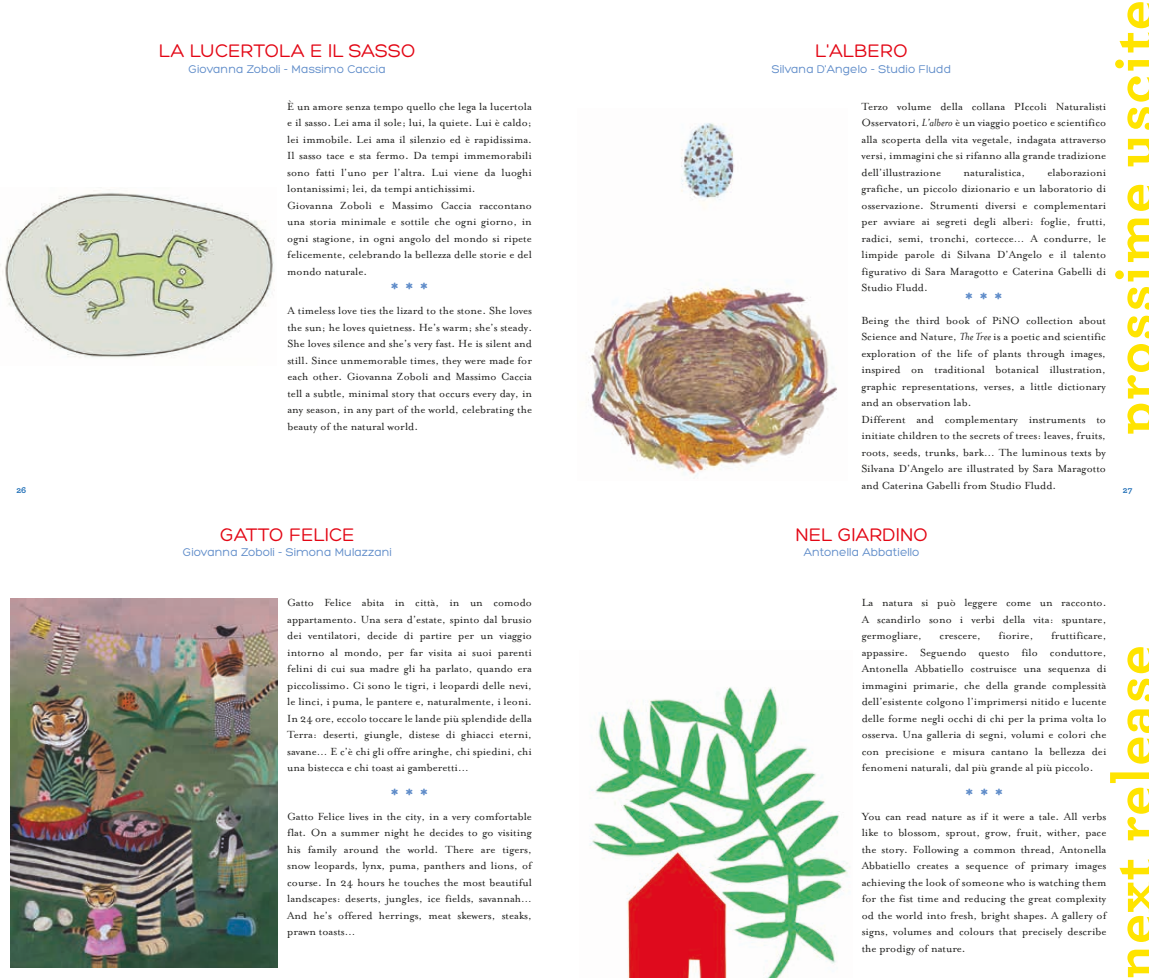
<style>
.page{position:relative;width:1149px;height:978px;background:#fff}
.page>*{position:absolute;margin:0;border:0;box-sizing:border-box;transform-origin:0 0}
.t1{font:700 60.6px "Archer";letter-spacing:.02em;color:#ffe400}
.t2{font:27px "Hero";color:#5f8cc9}
.t3{font:19.65px "Hero";color:#e30614}
.t4{font:12.15px "Hero";color:#5f8cc9}
.t5{font:12px/16.5px "Mrs Eaves Roman";color:#1d1d1b;text-align:justify}
.t6{font:700 9.15px "Archer";color:#2270b7}
.s1{font-family:"Mrs Eaves";font-style:italic}
</style>
<div class="page">
<img style="left:590px;top:687px;width:260px;height:291px">
<img style="left:0;top:189px;width:275px;height:169px">
<img style="left:11px;top:599px;width:266px;height:368px">
<img style="left:588px;top:123px;width:249px;height:353px">
<h1 class="t1" style="left:1086px;top:435px;width:436px;rotate:-90deg">prossime uscite</h1>
<h3 class="t3" style="left:159px;top:41px;width:258px">LA LUCERTOLA E IL SASSO</h3>
<p class="t4" style="left:188px;top:63px;width:199px">Giovanna Zoboli - Massimo Caccia</p>
<h3 class="t3" style="left:815px;top:41px;width:94px">L'ALBERO</h3>
<p class="t4" style="left:771px;top:63px;width:181px">Silvana D'Angelo - Studio Fludd</p>
<p class="t5" style="left:861px;top:98px;width:246px">Terzo volume della collana PIccoli Naturalisti Osservatori, <span class="s1">L’albero</span> è un viaggio poetico e scientifico alla scoperta della vita vegetale, indagata attraverso versi, immagini che si rifanno alla grande tradizione dell’illustrazione</p>
<p class="t5" style="left:287px;top:98px;width:246px;text-align:left">È un amore senza tempo quello che lega la lucertola e il sasso. Lei ama il sole; lui, la quiete. Lui è caldo; lei immobile. Lei ama il silenzio ed è rapidissima.<br>Il sasso tace e sta fermo. Da tempi immemorabili sono fatti l’uno per l’altra. Lui viene da luoghi lontanissimi; lei, da tempi antichissimi.<br>Giovanna Zoboli e Massimo Caccia raccontano una storia minimale e sottile che ogni giorno, in ogni stagione, in ogni angolo del mondo si ripete felicemente, celebrando la bellezza delle storie e del mondo naturale.</p>
<p class="t5" style="left:287px;top:303px;width:246px">A timeless love ties the lizard to the stone. She loves the sun; he loves quietness. He’s warm; she’s steady.<br>She loves silence and she’s very fast. He is silent and still. Since unmemorable times, they were made for each other. Giovanna Zoboli and Massimo Caccia tell a subtle, minimal story that occurs every day, in any season, in any part of the world, celebrating the beauty of the natural world.</p>
<p class="t5" style="left:861px;top:164px;width:246px;text-indent:186px">elaborazioni grafiche, un piccolo dizionario e un laboratorio di osservazione. Strumenti diversi e complementari per avviare ai segreti degli alberi: foglie, frutti, radici, semi, tronchi, cortecce… A condurre, le limpide parole di Silvana D’Angelo e il talento figurativo di Sara Maragotto e Caterina Gabelli di Studio Fludd.</p>
<p class="t5" style="left:861px;top:312px;width:246px;text-align:left">Being the third book of PiNO collection about Science and Nature, <span class="s1">The Tree</span> is a poetic and scientific exploration of the life of plants through images, inspired on traditional botanical illustration, graphic representations, verses, a little dictionary and an observation lab.<br>Different and complementary instruments to initiate children to the secrets of trees: leaves, fruits, roots, seeds, trunks, bark… The luminous texts by Silvana D’Angelo are illustrated by Sara Maragotto and Caterina Gabelli from Studio Fludd.</p>
<p class="t5" style="left:963px;top:164px;width:63px">naturalistica,</p>
<h2 class="t2" style="left:391px;top:277px;width:39px">***</h2>
<h2 class="t2" style="left:965px;top:288px;width:39px">***</h2>
<p class="t6" style="left:16px;top:482px;width:11px">26</p>
<p class="t6" style="left:1122px;top:482px;width:11px">27</p>
<h3 class="t3" style="left:795px;top:524px;width:134px">NEL GIARDINO</h3>
<p class="t4" style="left:803px;top:546px;width:117px">Antonella Abbatiello</p>
<h3 class="t3" style="left:220px;top:524px;width:136px">GATTO FELICE</h3>
<p class="t4" style="left:183px;top:546px;width:210px">Giovanna Zoboli - Simona Mulazzani</p>
<p class="t5" style="left:287px;top:594px;width:246px">Gatto Felice abita in città, in un comodo appartamento. Una sera d’estate, spinto dal brusio dei ventilatori, decide di partire per un viaggio intorno al mondo, per far visita ai suoi parenti felini di cui sua madre gli ha parlato, quando era piccolissimo. Ci sono le tigri, i leopardi delle nevi, le linci, i puma, le pantere e, naturalmente, i leoni.<br>In 24 ore, eccolo toccare le lande più splendide della Terra: deserti, giungle, distese di ghiacci eterni, savane… E c’è chi gli offre aringhe, chi spiedini, chi una bistecca e chi toast ai gamberetti…</p>
<h2 class="t2" style="left:391px;top:784px;width:39px">***</h2>
<p class="t5" style="left:861px;top:594px;width:246px">La natura si può leggere come un racconto.<br>A scandirlo sono i verbi della vita: spuntare, germogliare,</p>
<p class="t5" style="left:861px;top:627px;width:246px;text-indent:189px">fruttificare, appassire. Seguendo questo filo conduttore, Antonella Abbatiello costruisce una sequenza di immagini primarie, che della grande complessità dell’esistente colgono l’imprimersi nitido e lucente delle forme negli occhi di chi per la prima volta lo osserva. Una galleria di segni, volumi e colori che con precisione e misura cantano la bellezza dei fenomeni naturali, dal più grande al più piccolo.</p>
<h2 class="t2" style="left:965px;top:784px;width:39px">***</h2>
<p class="t5" style="left:939px;top:627px;width:43px">crescere,</p>
<p class="t5" style="left:998px;top:627px;width:36px">fiorire,</p>
<h1 class="t1" style="left:1086px;top:979px;width:335px;rotate:-90deg">next release</h1>
<p class="t5" style="left:287px;top:808px;width:246px">Gatto Felice lives in the city, in a very comfortable flat. On a summer night he decides to go visiting his family around the world. There are tigers, snow leopards, lynx, puma, panthers and lions, of course. In 24 hours he touches the most beautiful landscapes: deserts, jungles, ice fields, savannah… And he’s offered herrings, meat skewers, steaks, prawn toasts…</p>
<p class="t5" style="left:861px;top:808px;width:246px">You can read nature as if it were a tale. All verbs like to blossom, sprout, grow, fruit, wither, pace the story. Following a common thread, Antonella Abbatiello creates a sequence of primary images achieving the look of someone who is watching them for the fist time and reducing the great complexity od the world into fresh, bright shapes. A gallery of signs, volumes and colours that precisely describe the prodigy of nature.</p>
</div>
